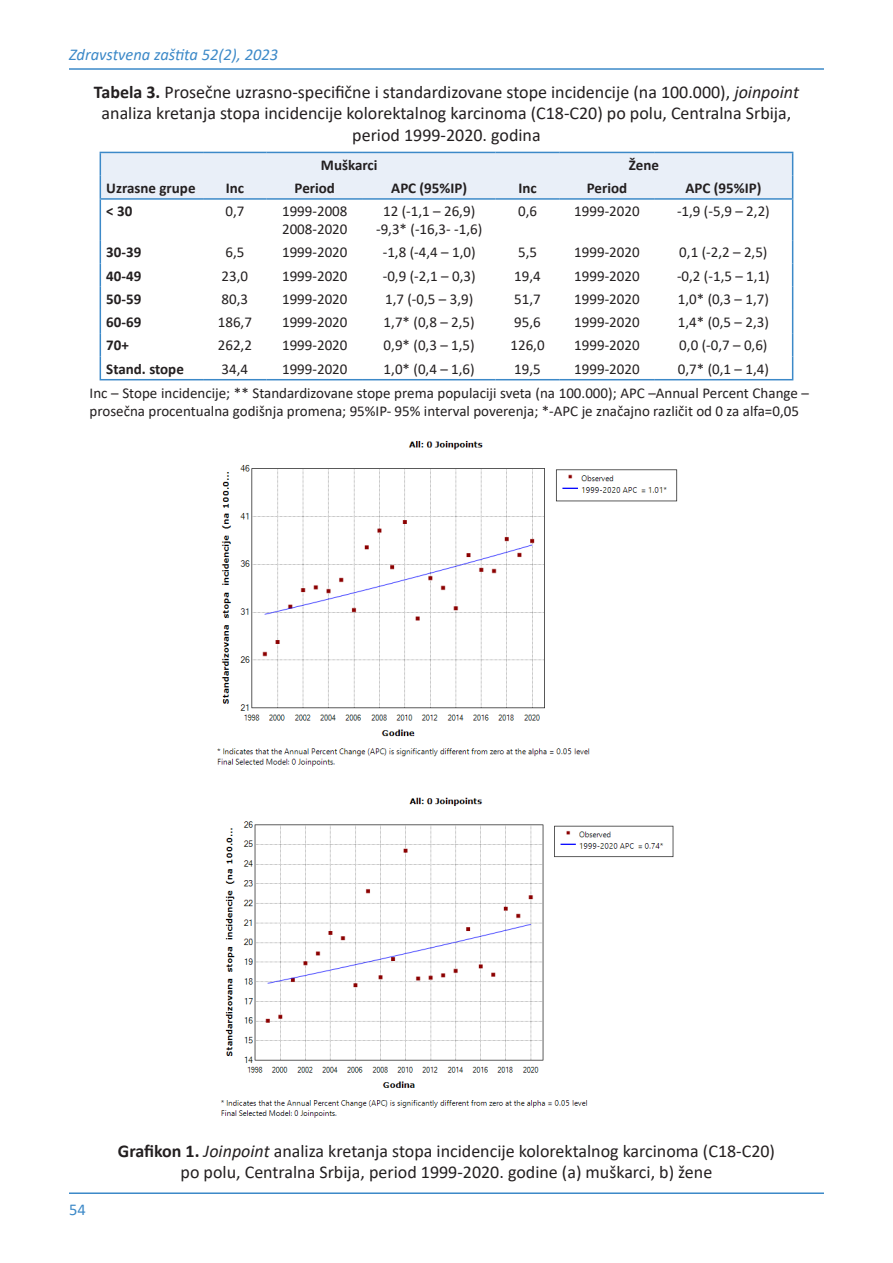
<style>
.page{position:relative;width:893px;height:1263px;background:#fff}
.page>*{position:absolute;margin:0;border:0;box-sizing:border-box;transform-origin:0 0}
.podnaslov{font:18px/21.6px "Calibri";color:#231f20;text-align:center}
.t1{font:italic 16.5px "Calibri";color:#3c89c8}
.t2{font:16.5px "Calibri";color:#3c89c8}
.podnaslov-2{font:15px/18px "Calibri";color:#231f20}
.podnaslov-3{font:700 15px "Calibri";color:#231f20}
.s1{font-weight:700}
.s2{font-style:italic}
</style>
<div class="page">
<hr style="left:69px;top:1192px;width:755px;height:2px;background:#3c89c8">
<hr style="left:69px;top:68px;width:755px;height:2px;background:#3c89c8">
<div style="left:100px;top:152px;width:693px;height:46px;background:#e9eff8"></div>
<hr style="left:100px;top:200px;width:1px;height:40px;background:#3c89c8">
<hr style="left:792px;top:200px;width:1px;height:40px;background:#3c89c8">
<svg style="left:100px;top:240px;width:1px;height:139px"></svg>
<svg style="left:792px;top:240px;width:1px;height:139px"></svg>
<hr style="left:100px;top:379px;width:103px;height:1px;background:#3c89c8">
<hr style="left:203px;top:379px;width:64px;height:1px;background:#3c89c8">
<hr style="left:267px;top:379px;width:96px;height:1px;background:#3c89c8">
<hr style="left:363px;top:379px;width:132px;height:1px;background:#3c89c8">
<hr style="left:495px;top:379px;width:65px;height:1px;background:#3c89c8">
<hr style="left:560px;top:379px;width:94px;height:1px;background:#3c89c8">
<hr style="left:654px;top:379px;width:139px;height:1px;background:#3c89c8">
<hr style="left:100px;top:198px;width:103px;height:2px;background:#3c89c8">
<hr style="left:203px;top:198px;width:64px;height:2px;background:#3c89c8">
<hr style="left:267px;top:198px;width:96px;height:2px;background:#3c89c8">
<hr style="left:363px;top:198px;width:132px;height:2px;background:#3c89c8">
<hr style="left:495px;top:198px;width:65px;height:2px;background:#3c89c8">
<hr style="left:560px;top:198px;width:94px;height:2px;background:#3c89c8">
<hr style="left:654px;top:198px;width:139px;height:2px;background:#3c89c8">
<img style="left:217px;top:441px;width:461px;height:326px">
<img style="left:221px;top:797px;width:453px;height:321px">
<p class="t1" style="left:69px;top:43px;width:211px">Zdravstvena zaštita 52(2), 2023</p>
<p class="podnaslov" style="left:94px;top:80px;width:707px"><span class="s1">Tabela 3.</span> Prosečne uzrasno-specifične i standardizovane stope incidencije (na 100.000), <span class="s2">joinpoint </span>analiza kretanja stopa incidencije kolorektalnog karcinoma (C18-C20) po polu, Centralna Srbija, period 1999-2020. godina</p>
<p class="podnaslov-3" style="left:321px;top:154px;width:58px">Muškarci</p>
<p class="podnaslov-3" style="left:629px;top:154px;width:32px">Žene</p>
<p class="podnaslov-3" style="left:106px;top:177px;width:91px">Uzrasne grupe</p>
<p class="podnaslov-3" style="left:226px;top:177px;width:20px">Inc</p>
<p class="podnaslov-3" style="left:295px;top:177px;width:42px">Period</p>
<p class="podnaslov-3" style="left:391px;top:177px;width:77px">APC (95%IP)</p>
<p class="podnaslov-3" style="left:518px;top:177px;width:20px">Inc</p>
<p class="podnaslov-3" style="left:587px;top:177px;width:42px">Period</p>
<p class="podnaslov-3" style="left:685px;top:177px;width:77px">APC (95%IP)</p>
<p class="podnaslov-3" style="left:106px;top:201px;width:28px">&lt; 30</p>
<p class="podnaslov-2" style="left:225px;top:202px;width:20px">0,7</p>
<p class="podnaslov-2" style="left:282px;top:202px;width:67px">1999-2008</p>
<p class="podnaslov-2" style="left:282px;top:220px;width:67px">2008-2020</p>
<p class="podnaslov-2" style="left:383px;top:202px;width:94px">12 (-1,1 – 26,9)</p>
<p class="podnaslov-2" style="left:376px;top:220px;width:108px">-9,3* (-16,3- -1,6)</p>
<p class="podnaslov-2" style="left:518px;top:202px;width:20px">0,6</p>
<p class="podnaslov-2" style="left:574px;top:202px;width:67px">1999-2020</p>
<p class="podnaslov-2" style="left:677px;top:202px;width:94px">-1,9 (-5,9 – 2,2)</p>
<p class="podnaslov-3" style="left:106px;top:242px;width:37px">30-39</p>
<p class="podnaslov-2" style="left:225px;top:243px;width:20px">6,5</p>
<p class="podnaslov-2" style="left:282px;top:243px;width:67px">1999-2020</p>
<p class="podnaslov-2" style="left:383px;top:243px;width:94px">-1,8 (-4,4 – 1,0)</p>
<p class="podnaslov-2" style="left:518px;top:243px;width:20px">5,5</p>
<p class="podnaslov-2" style="left:574px;top:243px;width:67px">1999-2020</p>
<p class="podnaslov-2" style="left:679px;top:243px;width:90px">0,1 (-2,2 – 2,5)</p>
<p class="podnaslov-3" style="left:106px;top:265px;width:37px">40-49</p>
<p class="podnaslov-2" style="left:222px;top:266px;width:28px">23,0</p>
<p class="podnaslov-2" style="left:282px;top:266px;width:67px">1999-2020</p>
<p class="podnaslov-2" style="left:383px;top:266px;width:94px">-0,9 (-2,1 – 0,3)</p>
<p class="podnaslov-2" style="left:514px;top:266px;width:28px">19,4</p>
<p class="podnaslov-2" style="left:574px;top:266px;width:67px">1999-2020</p>
<p class="podnaslov-2" style="left:677px;top:266px;width:94px">-0,2 (-1,5 – 1,1)</p>
<p class="podnaslov-3" style="left:106px;top:288px;width:37px">50-59</p>
<p class="podnaslov-2" style="left:222px;top:290px;width:28px">80,3</p>
<p class="podnaslov-2" style="left:282px;top:290px;width:67px">1999-2020</p>
<p class="podnaslov-2" style="left:385px;top:290px;width:90px">1,7 (-0,5 – 3,9)</p>
<p class="podnaslov-2" style="left:514px;top:290px;width:28px">51,7</p>
<p class="podnaslov-2" style="left:574px;top:290px;width:67px">1999-2020</p>
<p class="podnaslov-2" style="left:678px;top:290px;width:93px">1,0* (0,3 – 1,7)</p>
<p class="podnaslov-3" style="left:106px;top:312px;width:37px">60-69</p>
<p class="podnaslov-2" style="left:218px;top:313px;width:36px">186,7</p>
<p class="podnaslov-2" style="left:282px;top:313px;width:67px">1999-2020</p>
<p class="podnaslov-2" style="left:384px;top:313px;width:93px">1,7* (0,8 – 2,5)</p>
<p class="podnaslov-2" style="left:514px;top:313px;width:28px">95,6</p>
<p class="podnaslov-2" style="left:574px;top:313px;width:67px">1999-2020</p>
<p class="podnaslov-2" style="left:678px;top:313px;width:93px">1,4* (0,5 – 2,3)</p>
<p class="podnaslov-3" style="left:106px;top:335px;width:24px">70+</p>
<p class="podnaslov-2" style="left:218px;top:336px;width:36px">262,2</p>
<p class="podnaslov-2" style="left:282px;top:336px;width:67px">1999-2020</p>
<p class="podnaslov-2" style="left:384px;top:336px;width:93px">0,9* (0,3 – 1,5)</p>
<p class="podnaslov-2" style="left:510px;top:336px;width:36px">126,0</p>
<p class="podnaslov-2" style="left:574px;top:336px;width:67px">1999-2020</p>
<p class="podnaslov-2" style="left:679px;top:336px;width:90px">0,0 (-0,7 – 0,6)</p>
<p class="podnaslov-3" style="left:106px;top:358px;width:79px">Stand. stope</p>
<p class="podnaslov-2" style="left:222px;top:359px;width:28px">34,4</p>
<p class="podnaslov-2" style="left:282px;top:359px;width:67px">1999-2020</p>
<p class="podnaslov-2" style="left:384px;top:359px;width:93px">1,0* (0,4 – 1,6)</p>
<p class="podnaslov-2" style="left:514px;top:359px;width:28px">19,5</p>
<p class="podnaslov-2" style="left:574px;top:359px;width:67px">1999-2020</p>
<p class="podnaslov-2" style="left:678px;top:359px;width:93px">0,7* (0,1 – 1,4)</p>
<p class="podnaslov-2" style="left:90px;top:384px;width:721px">Inc – Stope incidencije; ** Standardizovane stope prema populaciji sveta (na 100.000); APC –Annual Percent Change – prosečna procentualna godišnja promena; 95%IP- 95% interval poverenja; *-APC je značajno različit od 0 za alfa=0,05</p>
<p class="t2" style="left:69px;top:1198px;width:18px">54</p>
<p class="podnaslov" style="left:118px;top:1139px;width:659px"><span class="s1">Grafikon 1.</span> <span class="s2">Joinpoint</span> analiza kretanja stopa incidencije kolorektalnog karcinoma (C18-C20) po polu, Centralna Srbija, period 1999-2020. godine (a) muškarci, b) žene</p>
</div>
